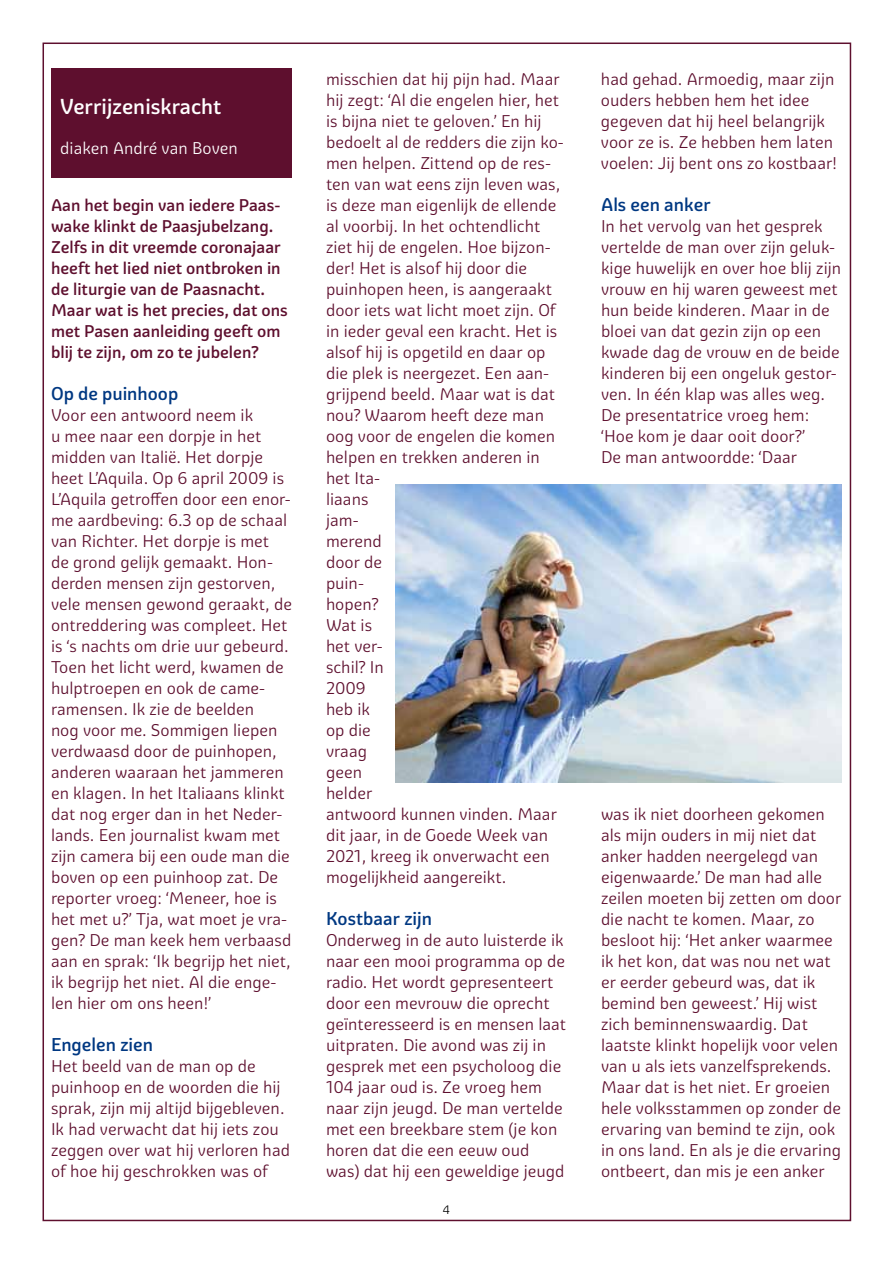
<style>
.page{position:relative;width:893px;height:1263px;background:#fff}
.page>*{position:absolute;margin:0;border:0;box-sizing:border-box;transform-origin:0 0}
.t1{font:500 21px "Graviola";color:#fff}
.t2{font:500 18px "Graviola";color:#003882}
.t3{font:16.5px/21px "Graviola";color:#5e0f2e}
.t4{font:500 16.5px/21px "Graviola";color:#5e0f2e}
.t5{font:16.5px "Graviola";color:#fff}
.t6{font:12px "Graviola";color:#000}
</style>
<div class="page">
<div style="left:52px;top:69px;width:240px;height:109px;background:#5e0f2e"></div>
<img style="left:395px;top:485px;width:447px;height:297px">
<p class="t1" style="left:60px;top:94px;width:163px">Verrijzeniskracht</p>
<p class="t5" style="left:60px;top:138px;width:179px">diaken André van Boven</p>
<p class="t4" style="left:51px;top:194px;width:238px">Aan het begin van iedere Paas&shy;wake klinkt de Paasjubelzang.<br>Zelfs in dit vreemde coronajaar heeft het lied niet ontbroken in de liturgie van de Paasnacht.<br>Maar wat is het precies, dat ons met Pasen aanleiding geeft om blij te zijn, om zo te jubelen?</p>
<p class="t2" style="left:51px;top:382px;width:129px">Op de puinhoop</p>
<p class="t3" style="left:51px;top:404px;width:242px">Voor een antwoord neem ik<br>u mee naar een dorpje in het midden van Italië. Het dorpje heet L’Aquila. Op 6 april 2009 is<br>L’Aquila getroffen door een enor&shy;me aardbeving: 6.3 op de schaal van Richter. Het dorpje is met<br>de grond gelijk gemaakt. Hon&shy;derden mensen zijn gestorven, vele mensen gewond geraakt, de ontreddering was compleet. Het is ‘s nachts om drie uur gebeurd.<br>Toen het licht werd, kwamen de hulptroepen en ook de came&shy;ramensen. Ik zie de beelden<br>nog voor me. Sommigen liepen verdwaasd door de puinhopen, anderen waaraan het jammeren en klagen. In het Italiaans klinkt dat nog erger dan in het Neder&shy;lands. Een journalist kwam met zijn camera bij een oude man die boven op een puinhoop zat. De reporter vroeg: ‘Meneer, hoe is het met u?’ Tja, wat moet je vra&shy;gen? De man keek hem verbaasd aan en sprak: ‘Ik begrijp het niet, ik begrijp het niet. Al die enge&shy;len hier om ons heen!’</p>
<p class="t2" style="left:51px;top:1033px;width:104px">Engelen zien</p>
<p class="t3" style="left:51px;top:1055px;width:240px">Het beeld van de man op de puinhoop en de woorden die hij sprak, zijn mij altijd bijgebleven.<br>Ik had verwacht dat hij iets zou zeggen over wat hij verloren had of hoe hij geschrokken was of</p>
<p class="t3" style="left:326px;top:68px;width:239px">misschien dat hij pijn had. Maar hij zegt: ‘Al die engelen hier, het is bijna niet te geloven.’ En hij bedoelt al de redders die zijn ko&shy;men helpen. Zittend op de res&shy;ten van wat eens zijn leven was, is deze man eigenlijk de ellende al voorbij. In het ochtendlicht ziet hij de engelen. Hoe bijzon&shy;der! Het is alsof hij door die puinhopen heen, is aangeraakt door iets wat licht moet zijn. Of in ieder geval een kracht. Het is alsof hij is opgetild en daar op die plek is neergezet. Een aan&shy;grijpend beeld. Maar wat is dat nou? Waarom heeft deze man oog voor de engelen die komen helpen en trekken anderen in het Ita-<br>liaans<br>jam-<br>merend<br>door de<br>puin-<br>hopen?<br>Wat is<br>het ver-<br>schil? In<br>2009<br>heb ik<br>op die<br>vraag<br>geen<br>helder<br>antwoord kunnen vinden. Maar dit jaar, in de Goede Week van<br>2021, kreeg ik onverwacht een mogelijkheid aangereikt.</p>
<p class="t2" style="left:326px;top:907px;width:108px">Kostbaar zijn</p>
<p class="t3" style="left:326px;top:929px;width:242px">Onderweg in de auto luisterde ik naar een mooi programma op de radio. Het wordt gepresenteert door een mevrouw die oprecht geïnteresseerd is en mensen laat uitpraten. Die avond was zij in gesprek met een psycholoog die<br>104 jaar oud is. Ze vroeg hem naar zijn jeugd. De man vertelde met een breekbare stem (je kon horen dat die een eeuw oud was) dat hij een geweldige jeugd</p>
<p class="t6" style="left:443px;top:1202px;width:9px">4</p>
<p class="t3" style="left:601px;top:68px;width:237px">had gehad. Armoedig, maar zijn ouders hebben hem het idee gegeven dat hij heel belangrijk voor ze is. Ze hebben hem laten voelen: Jij bent ons zo kostbaar!</p>
<p class="t2" style="left:601px;top:193px;width:111px">Als een anker</p>
<p class="t3" style="left:601px;top:215px;width:242px">In het vervolg van het gesprek vertelde de man over zijn geluk&shy;kige huwelijk en over hoe blij zijn vrouw en hij waren geweest met hun beide kinderen. Maar in de bloei van dat gezin zijn op een kwade dag de vrouw en de beide kinderen bij een ongeluk gestor&shy;ven. In één klap was alles weg.<br>De presentatrice vroeg hem: ‘Hoe kom je daar ooit door?’<br>De man antwoordde: ‘Daar</p>
<p class="t3" style="left:601px;top:803px;width:242px">was ik niet doorheen gekomen als mijn ouders in mij niet dat anker hadden neergelegd van eigenwaarde.’ De man had alle zeilen moeten bij zetten om door die nacht te komen. Maar, zo besloot hij: ‘Het anker waarmee ik het kon, dat was nou net wat er eerder gebeurd was, dat ik bemind ben geweest.’ Hij wist zich beminnenswaardig. Dat laatste klinkt hopelijk voor velen van u als iets vanzelfsprekends.<br>Maar dat is het niet. Er groeien hele volksstammen op zonder de ervaring van bemind te zijn, ook in ons land. En als je die ervaring ontbeert, dan mis je een anker</p>
</div>
